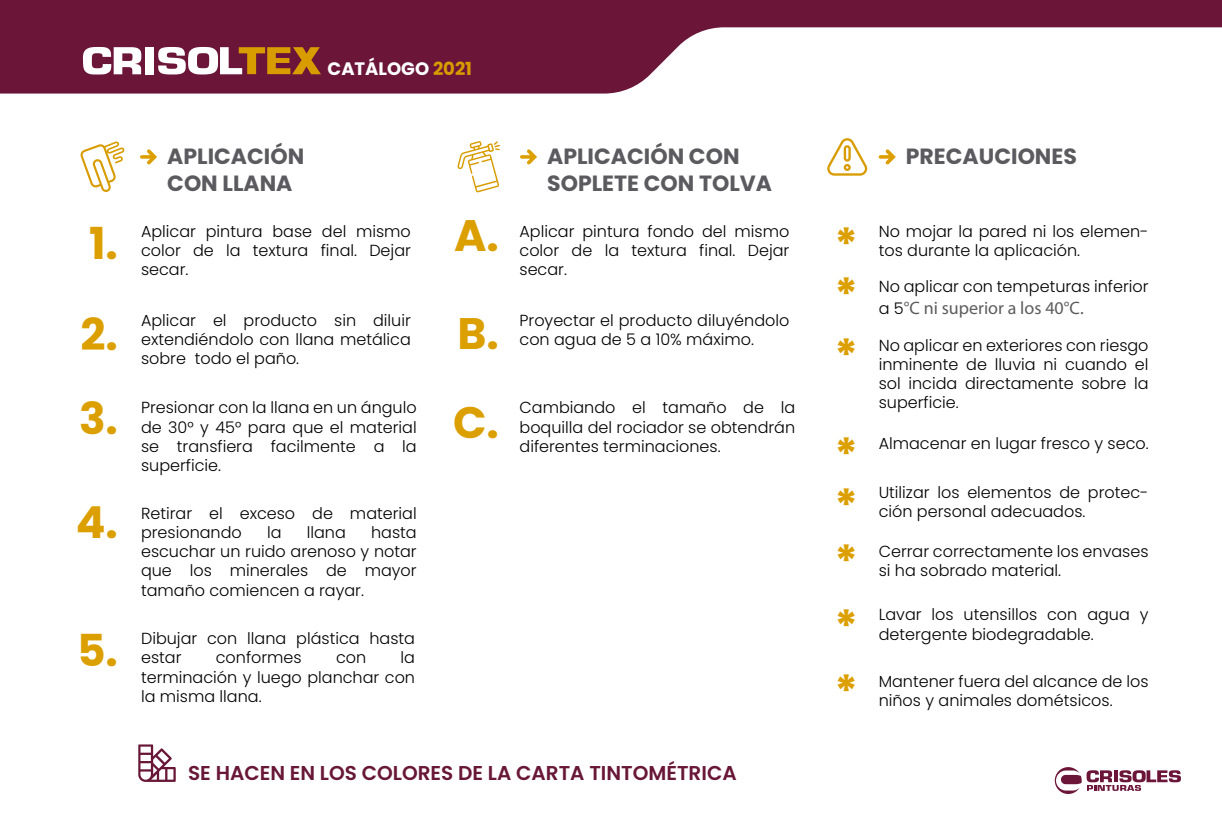
<style>
.page{position:relative;width:1222px;height:822px;background:#fff}
.page>*{position:absolute;margin:0;border:0;box-sizing:border-box;transform-origin:0 0}
.t1{font:700 44px "Poppins";color:#dc9f00}
.t2{font:700 22px/26.4px "Poppins";color:#5b5b5f}
.t3{font:600 20px "Poppins";color:#681737}
.t4{font:18px "Myriad Pro";color:#5d5d5d}
.t5{font:700 18px "Poppins";color:#fff}
.t6{font:300 16px/19.2px "Poppins";color:#000;text-align:justify}
.s1{color:#d99c00}
.s2{font-family:"Poppins";font-weight:300;font-size:16px;color:#000}
</style>
<div class="page">
<svg style="left:0;top:0;width:1221px;height:93px;fill:#6b1638"></svg>
<svg style="left:83px;top:47px;width:58px;height:27px"></svg>
<div style="left:145px;top:47px;width:9px;height:27px;background:#fff"></div>
<svg style="left:158px;top:47px;width:163px;height:27px"></svg>
<svg style="left:1054px;top:767px;width:126px;height:26px"></svg>
<svg style="left:140px;top:149px;width:17px;height:15px"></svg>
<svg style="left:520px;top:149px;width:17px;height:15px"></svg>
<svg style="left:878px;top:149px;width:17px;height:15px"></svg>
<svg style="left:80px;top:141px;width:45px;height:51px"></svg>
<svg style="left:457px;top:141px;width:43px;height:51px"></svg>
<svg style="left:827px;top:138px;width:40px;height:37px"></svg>
<svg style="left:138px;top:744px;width:38px;height:37px"></svg>
<p class="t5" style="left:327px;top:58px;width:146px">CATÁLOGO <span class="s1">2021</span></p>
<h2 class="t2" style="left:167px;top:143px;width:138px">APLICACIÓN<br>CON LLANA</h2>
<h2 class="t2" style="left:547px;top:143px;width:226px">APLICACIÓN CON<br>SOPLETE CON TOLVA</h2>
<h2 class="t2" style="left:905px;top:143px;width:172px">PRECAUCIONES</h2>
<h1 class="t1" style="left:89px;top:218px;width:30px">1.</h1>
<p class="t6" style="left:141px;top:221px;width:271px">Aplicar pintura base del mismo color de la textura final. Dejar secar.</p>
<h1 class="t1" style="left:80px;top:309px;width:39px">2.</h1>
<p class="t6" style="left:141px;top:310px;width:271px">Aplicar el producto sin diluir extendiéndolo con llana metálica sobre todo el paño.</p>
<h1 class="t1" style="left:79px;top:393px;width:41px">3.</h1>
<p class="t6" style="left:141px;top:398px;width:277px">Presionar con la llana en un ángulo de 30° y 45° para que el material se transfiera facilmente a la superficie.</p>
<h1 class="t1" style="left:76px;top:497px;width:44px">4.</h1>
<p class="t6" style="left:141px;top:503px;width:277px">Retirar el exceso de material presionando</p>
<p class="t6" style="left:141px;top:522px;width:277px;text-indent:230px">hasta escuchar un ruido arenoso y notar que los minerales de mayor tamaño comiencen a rayar.</p>
<p class="t6" style="left:267px;top:522px;width:16px">la</p>
<p class="t6" style="left:307px;top:522px;width:41px">llana</p>
<h1 class="t1" style="left:77px;top:624px;width:43px">5.</h1>
<p class="t6" style="left:141px;top:628px;width:275px">Dibujar con llana plástica hasta estar</p>
<p class="t6" style="left:216px;top:647px;width:87px">conformes</p>
<p class="t6" style="left:336px;top:647px;width:32px">con</p>
<p class="t6" style="left:141px;top:647px;width:275px;text-indent:259px">la terminación y luego planchar con la misma llana.</p>
<h1 class="t1" style="left:454px;top:210px;width:46px">A.</h1>
<p class="t6" style="left:519px;top:221px;width:271px">Aplicar pintura fondo del mismo color de la textura final. Dejar secar.</p>
<h1 class="t1" style="left:834px;top:219px;width:25px">*</h1>
<p class="t6" style="left:878px;top:221px;width:271px">No mojar la pared ni los elemen&shy;tos durante la aplicación.</p>
<h1 class="t1" style="left:834px;top:268px;width:25px">*</h1>
<p class="t6" style="left:878px;top:276px;width:271px">No aplicar con tempeturas inferior</p>
<p class="t4" style="left:878px;top:296px;width:206px"><span class="s2">a 5</span>°C ni superior a los 40°C.</p>
<h1 class="t1" style="left:834px;top:330px;width:25px">*</h1>
<p class="t6" style="left:878px;top:335px;width:271px">No aplicar en exteriores con riesgo inminente de lluvia ni cuando el sol incida directamente sobre la superficie.</p>
<h1 class="t1" style="left:834px;top:428px;width:25px">*</h1>
<p class="t6" style="left:878px;top:434px;width:271px">Almacenar en lugar fresco y seco.</p>
<h1 class="t1" style="left:834px;top:480px;width:25px">*</h1>
<p class="t6" style="left:878px;top:482px;width:271px">Utilizar los elementos de protec&shy;ción personal adecuados.</p>
<h1 class="t1" style="left:834px;top:536px;width:25px">*</h1>
<p class="t6" style="left:878px;top:541px;width:271px">Cerrar correctamente los envases si ha sobrado material.</p>
<h1 class="t1" style="left:834px;top:600px;width:25px">*</h1>
<p class="t6" style="left:878px;top:605px;width:271px">Lavar los utensillos con agua y detergente biodegradable.</p>
<h1 class="t1" style="left:834px;top:666px;width:25px">*</h1>
<p class="t6" style="left:878px;top:671px;width:271px">Mantener fuera del alcance de los niños y animales dométsicos.</p>
<h1 class="t1" style="left:457px;top:308px;width:43px">B.</h1>
<p class="t6" style="left:519px;top:310px;width:271px">Proyectar el producto diluyéndolo con agua de 5 a 10% máximo.</p>
<h1 class="t1" style="left:453px;top:396px;width:47px">C.</h1>
<p class="t6" style="left:519px;top:398px;width:277px">Cambiando el tamaño de la boquilla del rociador se obtendrán diferentes terminaciones.</p>
<p class="t3" style="left:188px;top:760px;width:550px">SE HACEN EN LOS COLORES DE LA CARTA TINTOMÉTRICA</p>
</div>
